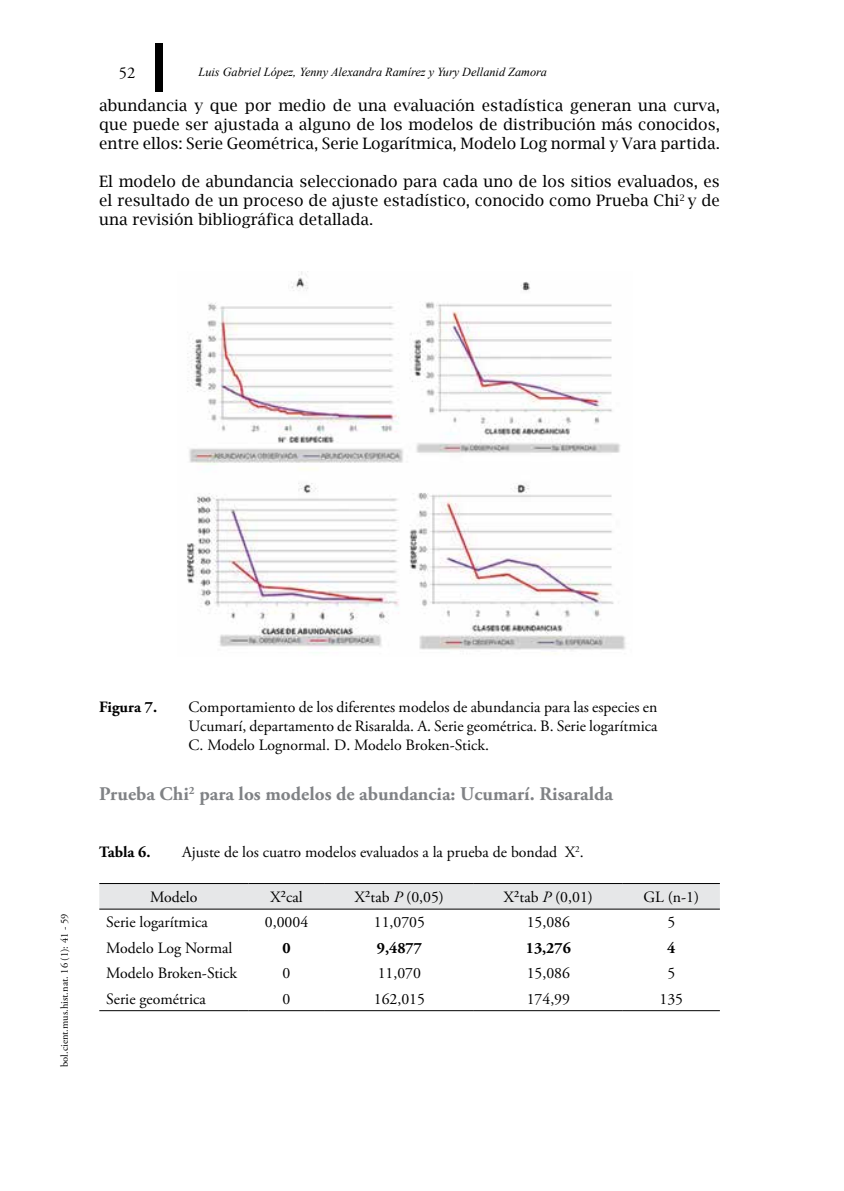
<style>
.page{position:relative;width:844px;height:1191px;background:#fff}
.page>*{position:absolute;margin:0;border:0;box-sizing:border-box;transform-origin:0 0}
.t1{font:700 19.25px "Adobe Garamond Pro";color:#808285}
.t2{font:16.45px "Adobe Garamond Pro";color:#000}
.t3{font:15.75px/18.9px "Adobe Garamond Pro";color:#000;text-align:justify}
.t4{font:15.75px/18.9px "Lucida Bright";color:#000;text-align:justify}
.t5{font:700 15.75px "Adobe Garamond Pro";color:#000}
.t6{font:italic 12.25px "Times New Roman";color:#000}
.t7{font:10.5px "Adobe Garamond Pro";color:#000}
.s1{font-style:italic}
</style>
<div class="page">
<div style="left:155px;top:43px;width:7px;height:49px;background:#000"></div>
<div style="left:99px;top:884px;width:620px;height:24px;background:#e6e7e8"></div>
<svg style="left:99px;top:909px;width:620px;height:1px"></svg>
<hr style="left:99px;top:883px;width:149px;height:1px;background:#000">
<hr style="left:248px;top:883px;width:77px;height:1px;background:#000">
<hr style="left:325px;top:883px;width:149px;height:1px;background:#000">
<hr style="left:474px;top:883px;width:148px;height:1px;background:#000">
<hr style="left:622px;top:883px;width:97px;height:1px;background:#000">
<hr style="left:99px;top:1010px;width:149px;height:1px;background:#000">
<hr style="left:248px;top:1010px;width:77px;height:1px;background:#000">
<hr style="left:325px;top:1010px;width:149px;height:1px;background:#000">
<hr style="left:474px;top:1010px;width:148px;height:1px;background:#000">
<hr style="left:622px;top:1010px;width:97px;height:1px;background:#000">
<hr style="left:99px;top:908px;width:620px;height:1px;background:#000">
<img style="left:187px;top:271px;width:439px;height:383px">
<p class="t2" style="left:119px;top:62px;width:18px">52</p>
<p class="t6" style="left:198px;top:63px;width:350px">Luis Gabriel López, Yenny Alexandra Ramírez y Yury Dellanid Zamora</p>
<p class="t4" style="left:99px;top:96px;width:622px">abundancia y que por medio de una evaluación estadística generan una curva, que puede ser ajustada a alguno de los modelos de distribución más conocidos, entre ellos: Serie Geométrica, Serie Logarítmica, Modelo Log normal y Vara partida.</p>
<p class="t4" style="left:99px;top:172px;width:622px">El modelo de abundancia seleccionado para cada uno de los sitios evaluados, es el resultado de un proceso de ajuste estadístico, conocido como Prueba Chi<sup>2</sup> y de una revisión bibliográfica detallada.</p>
<p class="t7" style="left:58px;top:1067px;width:155px;rotate:-90deg">bol.cient.mus.hist.nat. 16 (1): 41 - 59</p>
<p class="t5" style="left:99px;top:698px;width:59px">Figura 7.</p>
<p class="t3" style="left:188px;top:698px;width:470px">Comportamiento de los diferentes modelos de abundancia para las especies en Ucumarí, departamento de Risaralda. A. Serie geométrica. B. Serie logarítmica C. Modelo Lognormal. D. Modelo Broken-Stick.</p>
<p class="t1" style="left:99px;top:783px;width:515px">Prueba Chi<sup>2</sup> para los modelos de abundancia: Ucumarí. Risaralda</p>
<p class="t5" style="left:99px;top:843px;width:53px">Tabla 6.</p>
<p class="t3" style="left:182px;top:843px;width:403px">Ajuste de los cuatro modelos evaluados a la prueba de bondad X<sup>2</sup>.</p>
<p class="t3" style="left:150px;top:888px;width:49px">Modelo</p>
<p class="t3" style="left:270px;top:888px;width:34px">X²cal</p>
<p class="t3" style="left:355px;top:888px;width:91px">X²tab <span class="s1">P</span> (0,05)</p>
<p class="t3" style="left:503px;top:888px;width:91px">X²tab <span class="s1">P</span> (0,01)</p>
<p class="t3" style="left:643px;top:888px;width:57px">GL (n-1)</p>
<p class="t3" style="left:106px;top:913px;width:103px">Serie logarítmica</p>
<p class="t3" style="left:265px;top:913px;width:45px">0,0004</p>
<p class="t3" style="left:373px;top:913px;width:53px">11,0705</p>
<p class="t3" style="left:526px;top:913px;width:45px">15,086</p>
<p class="t3" style="left:667px;top:913px;width:9px">5</p>
<p class="t3" style="left:106px;top:939px;width:128px">Modelo Log Normal</p>
<p class="t5" style="left:282px;top:938px;width:10px">0</p>
<p class="t5" style="left:377px;top:938px;width:47px">9,4877</p>
<p class="t5" style="left:525px;top:938px;width:47px">13,276</p>
<p class="t5" style="left:667px;top:938px;width:10px">4</p>
<p class="t3" style="left:106px;top:964px;width:132px">Modelo Broken-Stick</p>
<p class="t3" style="left:282px;top:964px;width:9px">0</p>
<p class="t3" style="left:377px;top:964px;width:45px">11,070</p>
<p class="t3" style="left:526px;top:964px;width:45px">15,086</p>
<p class="t3" style="left:667px;top:964px;width:9px">5</p>
<p class="t3" style="left:106px;top:989px;width:101px">Serie geométrica</p>
<p class="t3" style="left:282px;top:989px;width:9px">0</p>
<p class="t3" style="left:373px;top:989px;width:53px">162,015</p>
<p class="t3" style="left:526px;top:989px;width:45px">174,99</p>
<p class="t3" style="left:659px;top:989px;width:25px">135</p>
</div>
